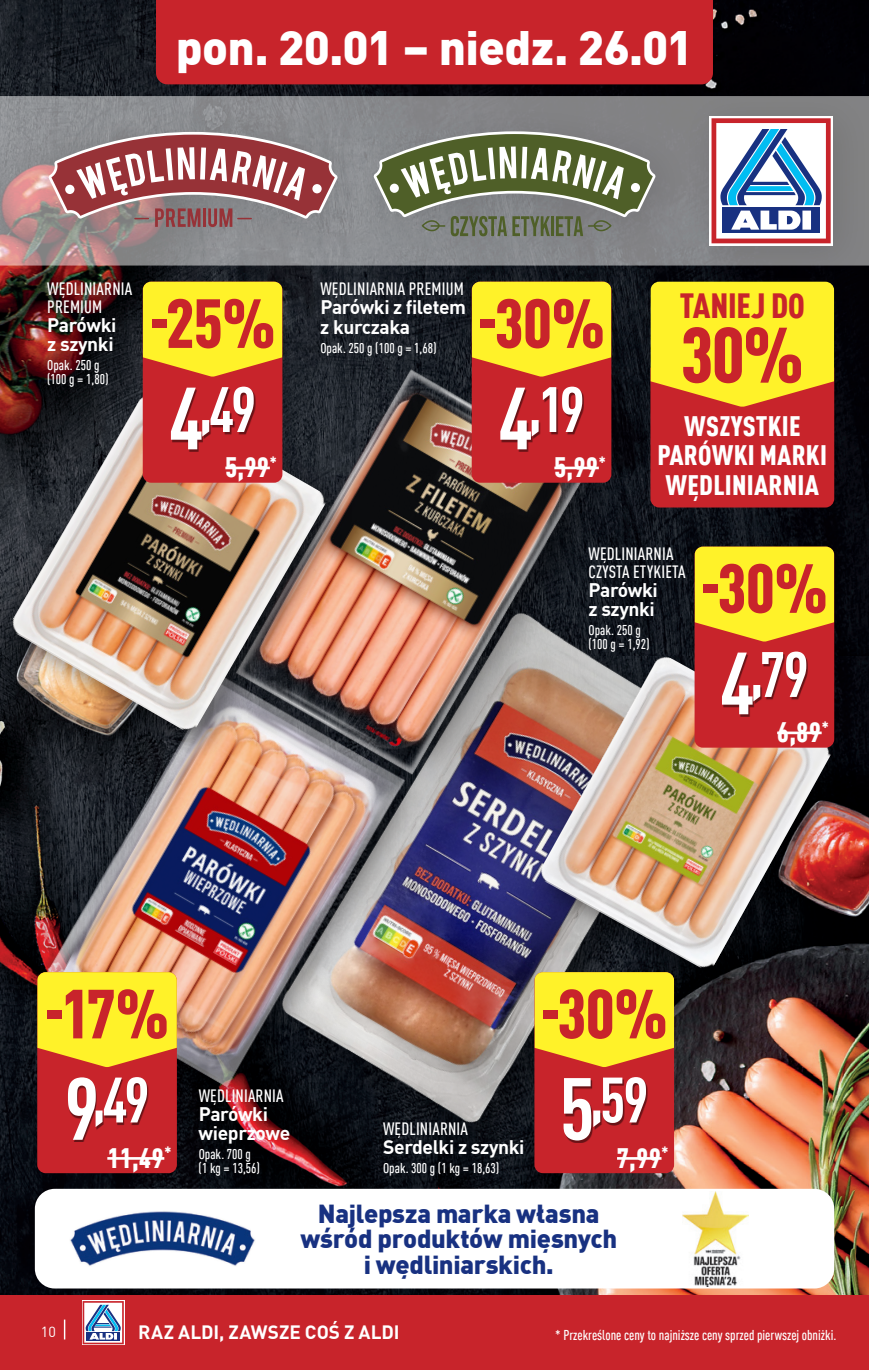
<style>
.page{position:relative;width:869px;height:1370px;background:#fff}
.page>*{position:absolute;margin:0;border:0;box-sizing:border-box;transform-origin:0 0}
.t1{font:900 condensed 77.17px "DIN Pro";color:#c8242b}
.t2{font:900 condensed 68.25px "DIN Pro";letter-spacing:-.005em;color:#c8242b}
.t3{font:700 condensed 63px "DIN Pro";letter-spacing:-.055em;color:#fff}
.t4{font:900 47.25px "DIN Pro";letter-spacing:-.01em;color:#fff}
.t5{font:900 condensed 34.3px "DIN Pro";letter-spacing:-.005em;color:#c8242b}
.t6{font:900 condensed 27.65px/29.4px "DIN Pro";letter-spacing:.01em;color:#fff;text-align:center}
.t7{font:900 25.55px/25.6px "DIN Pro";letter-spacing:-.015em;color:#183181;text-align:center}
.t8{font:700 19.25px/19.2px "DIN Pro";letter-spacing:-.02em;color:#fff}
.t9{font:700 18.9px "DIN Pro";letter-spacing:.005em;color:#fff}
.t10{font:500 condensed 17.5px/17.5px "DIN Pro";letter-spacing:.01em;color:#fff}
.t11{font:14.35px "DIN Pro";color:#fff}
.t12{font:500 condensed 14px/14px "DIN Pro";color:#fff}
.s1{font-size:86.62px}
.s2{font-size:60.38px}
</style>
<div class="page">
<img style="left:0;top:0;width:868px;height:1295px">
<img style="left:438px;top:656px;width:430px;height:639px">
<hr style="left:868px;top:1019px;width:1px;height:276px;background:#231f20">
<img style="left:198px;top:550px;width:590px;height:633px">
<div style="left:33px;top:665px;width:404px;height:454px;background:#231f20;opacity:.5"></div>
<img style="left:25px;top:760px;width:393px;height:342px">
<img style="left:860px;top:870px;width:8px;height:35px">
<img style="left:860px;top:661px;width:8px;height:209px">
<div style="left:530px;top:647px;width:330px;height:352px;background:#231f20;opacity:.5"></div>
<img style="left:536px;top:652px;width:297px;height:320px">
<svg style="left:0;top:96px;width:681px;height:169px;background:#978c8e"></svg>
<svg style="left:650px;top:282px;width:183px;height:225px;background:#e28929"></svg>
<div style="left:349px;top:104px;width:342px;height:170px;background:#231f20;opacity:.12"></div>
<svg style="left:373px;top:131px;width:282px;height:105px;background:#828972"></svg>
<div style="left:24px;top:104px;width:349px;height:161px;background:#231f20;opacity:.12"></div>
<svg style="left:48px;top:132px;width:289px;height:95px"></svg>
<div style="left:65px;top:185px;width:9px;height:9px;background:#fff;border-radius:50%"></div>
<div style="left:312px;top:184px;width:9px;height:9px;background:#fff;border-radius:50%"></div>
<div style="left:223px;top:356px;width:404px;height:459px;background:#231f20;opacity:.5"></div>
<img style="left:213px;top:347px;width:392px;height:450px">
<div style="left:35px;top:1188px;width:798px;height:100px;background:#fff;border-radius:20px"></div>
<img style="left:70px;top:1211px;width:185px;height:55px">
<img style="left:682px;top:1191px;width:65px;height:94px">
<div style="left:2px;top:385px;width:353px;height:375px;background:#231f20;opacity:.5"></div>
<img style="left:7px;top:390px;width:322px;height:345px">
<div style="left:143px;top:282px;width:139px;height:200px;background:#c8242b;border-radius:8px"></div>
<svg style="left:143px;top:282px;width:139px;height:94px;background:#f9de29"></svg>
<div style="left:172px;top:389px;width:83px;height:62px;background:#231f20;opacity:.55"></div>
<hr style="left:225px;top:466px;width:45px;height:3px;background:#fff">
<div style="left:471px;top:282px;width:140px;height:200px;background:#c8242b;border-radius:8px"></div>
<svg style="left:471px;top:282px;width:140px;height:94px;background:#f8dc29"></svg>
<div style="left:501px;top:389px;width:82px;height:62px;background:#231f20;opacity:.55"></div>
<hr style="left:554px;top:466px;width:44px;height:3px;background:#fff">
<div style="left:694px;top:546px;width:139px;height:201px;background:#c8242b;border-radius:8px"></div>
<svg style="left:694px;top:546px;width:139px;height:95px;background:#f7db28"></svg>
<div style="left:722px;top:653px;width:85px;height:63px;background:#231f20;opacity:.55"></div>
<hr style="left:776px;top:731px;width:45px;height:3px;background:#fff">
<div style="left:534px;top:972px;width:139px;height:200px;background:#c8242b;border-radius:8px"></div>
<svg style="left:534px;top:972px;width:139px;height:95px;background:#f8dc29"></svg>
<div style="left:564px;top:1079px;width:83px;height:63px;background:#231f20;opacity:.55"></div>
<hr style="left:616px;top:1156px;width:45px;height:3px;background:#fff">
<div style="left:37px;top:972px;width:140px;height:200px;background:#c8242b;border-radius:8px"></div>
<svg style="left:37px;top:972px;width:140px;height:95px;background:#f8dc29"></svg>
<div style="left:69px;top:1079px;width:79px;height:62px;background:#231f20;opacity:.55"></div>
<hr style="left:107px;top:1156px;width:57px;height:3px;background:#fff">
<div style="left:681px;top:88px;width:187px;height:196px;background:#231f20;opacity:.12"></div>
<svg style="left:708px;top:116px;width:124px;height:130px"></svg>
<svg style="left:711px;top:118px;width:119px;height:125px"></svg>
<div style="left:156px;top:0;width:556px;height:84px;background:#c8242b"></div>
<hr style="left:868px;top:1295px;width:1px;height:74px;background:#c8242b">
<div style="left:0;top:1295px;width:868px;height:74px;background:#c8242b"></div>
<svg style="left:82px;top:1300px;width:42px;height:44px"></svg>
<svg style="left:83px;top:1300px;width:41px;height:43px;background:#a8adc6"></svg>
<svg style="left:64px;top:1319px;width:1px;height:20px"></svg>
<h3 class="t4" style="left:176px;top:10px;width:518px">pon. 20.01 – niedz. 26.01</h3>
<p class="t10" style="left:47px;top:279px;width:86px">WĘDLINIARNIA<br>PREMIUM</p>
<h3 class="t8" style="left:47px;top:314px;width:71px">Parówki z szynki</h3>
<p class="t12" style="left:47px;top:357px;width:63px">Opak. 250 g (100 g = 1,80)</p>
<h2 class="t2" style="left:149px;top:272px;width:128px">-25%</h2>
<h3 class="t3" style="left:169px;top:363px;width:89px"><span class="s1">4</span><span class="s2">,</span>49</h3>
<h3 class="t6" style="left:225px;top:450px;width:53px">5,99<sup>*</sup></h3>
<p class="t10" style="left:320px;top:279px;width:145px">WĘDLINIARNIA PREMIUM</p>
<h3 class="t8" style="left:320px;top:296px;width:147px">Parówki z filetem z kurczaka</h3>
<p class="t12" style="left:320px;top:339px;width:118px">Opak. 250 g (100 g = 1,68)</p>
<h2 class="t2" style="left:477px;top:272px;width:129px">-30%</h2>
<h3 class="t3" style="left:498px;top:363px;width:88px"><span class="s1">4</span><span class="s2">,</span>19</h3>
<h3 class="t6" style="left:554px;top:450px;width:53px">5,99<sup>*</sup></h3>
<h3 class="t5" style="left:679px;top:280px;width:127px">TANIEJ DO</h3>
<h1 class="t1" style="left:680px;top:296px;width:125px">30%</h1>
<h3 class="t6" style="left:657px;top:409px;width:171px">WSZYSTKIE<br>PARÓWKI MARKI<br>WĘDLINIARNIA</h3>
<p class="t10" style="left:588px;top:544px;width:99px">WĘDLINIARNIA<br>CZYSTA ETYKIETA</p>
<h3 class="t8" style="left:588px;top:579px;width:71px">Parówki z szynki</h3>
<p class="t12" style="left:588px;top:622px;width:63px">Opak. 250 g (100 g = 1,92)</p>
<h2 class="t2" style="left:700px;top:536px;width:129px">-30%</h2>
<h3 class="t3" style="left:719px;top:628px;width:90px"><span class="s1">4</span><span class="s2">,</span>79</h3>
<h3 class="t6" style="left:776px;top:715px;width:53px">6,89<sup>*</sup></h3>
<h2 class="t2" style="left:45px;top:962px;width:126px">-17%</h2>
<h3 class="t3" style="left:64px;top:1053px;width:87px"><span class="s1">9</span><span class="s2">,</span>49</h3>
<h3 class="t6" style="left:107px;top:1140px;width:65px">11,49<sup>*</sup></h3>
<h2 class="t2" style="left:540px;top:962px;width:129px">-30%</h2>
<p class="t10" style="left:199px;top:1085px;width:86px">WĘDLINIARNIA</p>
<h3 class="t8" style="left:198px;top:1102px;width:93px">Parówki wieprzowe</h3>
<p class="t12" style="left:198px;top:1146px;width:63px">Opak. 700 g (1 kg = 13,56)</p>
<p class="t10" style="left:383px;top:1118px;width:86px">WĘDLINIARNIA</p>
<h3 class="t8" style="left:383px;top:1136px;width:143px">Serdelki z szynki</h3>
<p class="t12" style="left:383px;top:1160px;width:118px">Opak. 300 g (1 kg = 18,63)</p>
<h3 class="t3" style="left:559px;top:1053px;width:90px"><span class="s1">5</span><span class="s2">,</span>59</h3>
<h3 class="t6" style="left:616px;top:1140px;width:53px">7,99<sup>*</sup></h3>
<h3 class="t7" style="left:300px;top:1198px;width:318px">Najlepsza marka własna wśród produktów mięsnych i wędliniarskich.</h3>
<p class="t11" style="left:41px;top:1320px;width:17px">2 01</p>
<h3 class="t9" style="left:138px;top:1317px;width:263px">RAZ ALDI, ZAWSZE COŚ Z ALDI</h3>
<p class="t12" style="left:555px;top:1326px;width:282px">* Przekreślone ceny to najniższe ceny sprzed pierwszej obniżki.</p>
</div>
